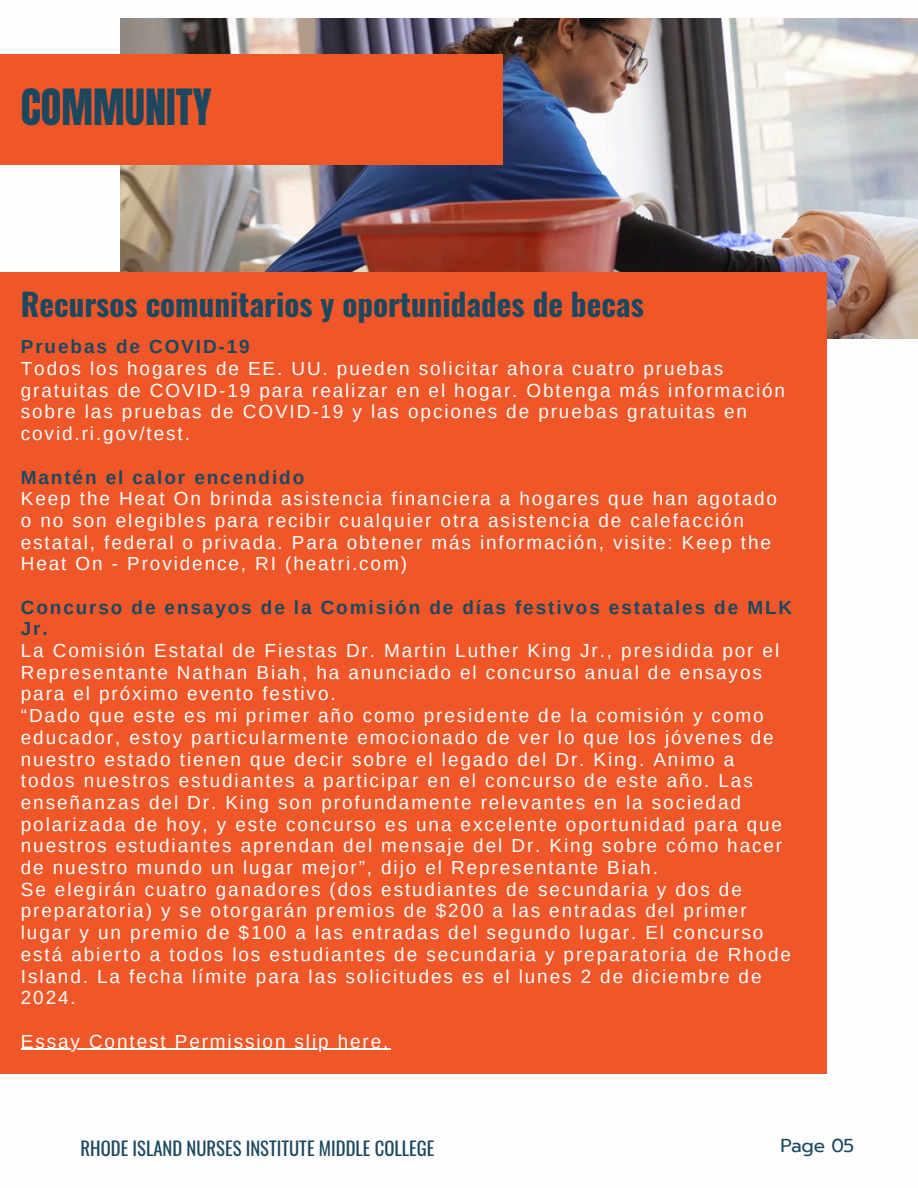
<style>
.page{position:relative;width:918px;height:1188px;background:#fff}
.page>*{position:absolute;margin:0;border:0;box-sizing:border-box;transform-origin:0 0}
.t1{font:42.45px "Anton";color:#1b485f}
.t2{font:700 31.2px "Oswald";color:#1b485f}
.t3{font:18.9px/21.8px "Arimo";letter-spacing:.1em;color:#fdfdfd}
.t4{font:700 18.9px/21.8px "Arimo";letter-spacing:.1em;color:#1b485f}
.t5{font:18.75px "Oswald";color:#1b485f}
.t6{font:18.6px "Prompt";letter-spacing:-.015em;color:#1b485e}
</style>
<div class="page">
<img style="left:121px;top:19px;width:797px;height:319px">
<div style="left:0;top:54px;width:503px;height:110px;background:#ef5729"></div>
<div style="left:0;top:272px;width:826px;height:802px;background:#ef5729"></div>
<hr style="left:21px;top:1049px;width:369px;height:1px;background:#fdfdfd">
<p class="t1" style="left:21px;top:77px;width:192px">COMMUNITY</p>
<p class="t2" style="left:21px;top:279px;width:625px">Recursos comunitarios y oportunidades de becas</p>
<h1 class="t4" style="left:21px;top:336px;width:230px">Pruebas de COVID-19</h1>
<h2 class="t3" style="left:21px;top:358px;width:766px">Todos los hogares de EE. UU. pueden solicitar ahora cuatro pruebas gratuitas de COVID-19 para realizar en el hogar. Obtenga más información sobre las pruebas de COVID-19 y las opciones de pruebas gratuitas en covid.ri.gov/test.</h2>
<p class="t4" style="left:21px;top:466px;width:285px">Mantén el calor encendido</p>
<p class="t3" style="left:21px;top:488px;width:758px">Keep the Heat On brinda asistencia financiera a hogares que han agotado o no son elegibles para recibir cualquier otra asistencia de calefacción estatal, federal o privada. Para obtener más información, visite: Keep the Heat On - Providence, RI (heatri.com)</p>
<p class="t4" style="left:21px;top:596px;width:773px">Concurso de ensayos de la Comisión de días festivos estatales de MLK<br>Jr.</p>
<p class="t3" style="left:21px;top:640px;width:760px">La Comisión Estatal de Fiestas Dr. Martin Luther King Jr., presidida por el<br>Representante Nathan Biah, ha anunciado el concurso anual de ensayos para el próximo evento festivo.</p>
<p class="t3" style="left:21px;top:705px;width:763px">“Dado que este es mi primer año como presidente de la comisión y como educador, estoy particularmente emocionado de ver lo que los jóvenes de nuestro estado tienen que decir sobre el legado del Dr. King. Animo a todos nuestros estudiantes a participar en el concurso de este año. Las enseñanzas del Dr. King son profundamente relevantes en la sociedad polarizada de hoy, y este concurso es una excelente oportunidad para que nuestros estudiantes aprendan del mensaje del Dr. King sobre cómo hacer de nuestro mundo un lugar mejor”, dijo el Representante Biah.</p>
<p class="t3" style="left:21px;top:878px;width:772px">Se elegirán cuatro ganadores (dos estudiantes de secundaria y dos de preparatoria) y se otorgarán premios de $200 a las entradas del primer lugar y un premio de $100 a las entradas del segundo lugar. El concurso está abierto a todos los estudiantes de secundaria y preparatoria de Rhode Island. La fecha límite para las solicitudes es el lunes 2 de diciembre de 2024.</p>
<p class="t3" style="left:21px;top:1030px;width:369px">Essay Contest Permission slip here.</p>
<p class="t5" style="left:81px;top:1134px;width:355px">RHODE ISLAND NURSES INSTITUTE MIDDLE COLLEGE</p>
<h3 class="t6" style="left:780px;top:1132px;width:75px">Page 05</h3>
</div>
